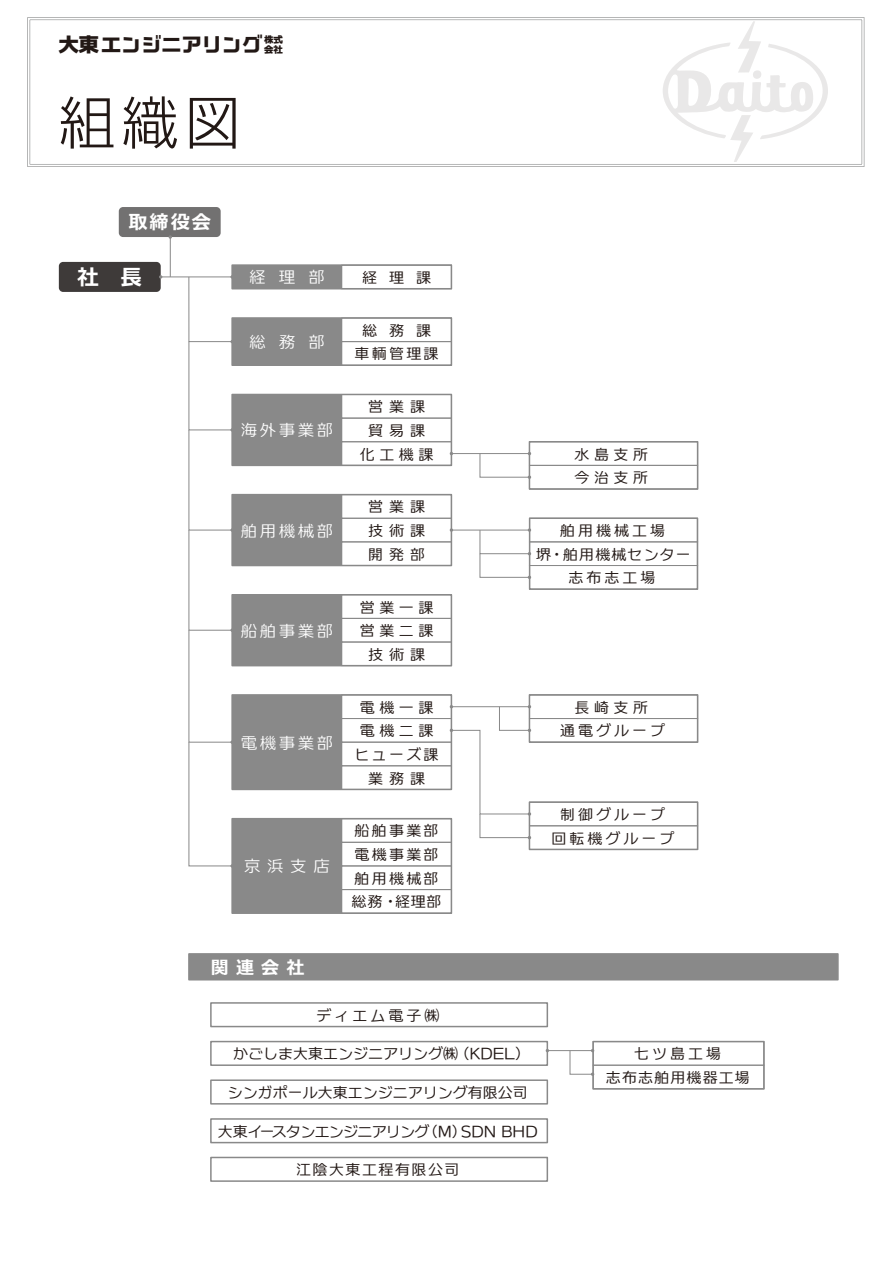
<style>
.page{position:relative;width:893px;height:1263px;background:#fff}
.page>*{position:absolute;margin:0;border:0;box-sizing:border-box;transform-origin:0 0}
.t1{font:300 57px "Shin Go Pro";color:#221815}
.t2{font:21.75px "C4 Universal Line DSP E";color:#fff}
.t3{font:20.1px "C4 Tantalum H";color:#221815}
.t4{font:19.2px "C4 Universal Line DSP E";color:#fff}
.t5{font:18px "C4 Universal Line DSP E";color:#fff}
.t6{font:16.5px "C4 Universal Line DSP L";letter-spacing:.15em;color:#fff}
.t7{font:15px "C4 Universal Line DSP R";letter-spacing:.15em;color:#221815}
.t8{font:15px "C4 Universal Line DSP R";color:#221815}
.t9{font:15px "C4 Universal Line DSP R";letter-spacing:-.05em;color:#221815}
.t10{font:15px "C4 Universal Line DSP R";letter-spacing:.075em;color:#221815}
.t11{font:15px "C4 Universal Line DSP R";letter-spacing:.1em;color:#221815}
.t12{font:15px "C4 Universal Line DSP R";letter-spacing:.2em;color:#221815}
.t13{font:9.45px "C4 Tantalum H";color:#221815}
</style>
<div class="page">
<div style="left:28px;top:18px;width:836px;height:148px;border:2px solid #fff"></div>
<svg style="left:663px;top:21px;width:165px;height:141px"></svg>
<div style="left:341px;top:341px;width:111px;height:25px;border:1px solid #898989"></div>
<div style="left:341px;top:394px;width:111px;height:24px;border:1px solid #898989"></div>
<div style="left:341px;top:418px;width:111px;height:24px;border:1px solid #898989"></div>
<div style="left:341px;top:441px;width:111px;height:25px;border:1px solid #898989"></div>
<div style="left:119px;top:207px;width:102px;height:30px;background:#727171;border-radius:4px"></div>
<div style="left:59px;top:262px;width:102px;height:30px;background:#3e3a39;border-radius:4px"></div>
<div style="left:341px;top:518px;width:111px;height:24px;border:1px solid #898989"></div>
<div style="left:341px;top:541px;width:111px;height:25px;border:1px solid #898989"></div>
<div style="left:341px;top:618px;width:111px;height:24px;border:1px solid #898989"></div>
<div style="left:341px;top:642px;width:111px;height:24px;border:1px solid #898989"></div>
<div style="left:341px;top:718px;width:111px;height:24px;border:1px solid #898989"></div>
<div style="left:341px;top:742px;width:111px;height:24px;border:1px solid #898989"></div>
<div style="left:341px;top:765px;width:111px;height:25px;border:1px solid #898989"></div>
<div style="left:341px;top:842px;width:111px;height:24px;border:1px solid #898989"></div>
<div style="left:341px;top:865px;width:111px;height:25px;border:1px solid #898989"></div>
<div style="left:341px;top:889px;width:111px;height:24px;border:1px solid #898989"></div>
<div style="left:232px;top:265px;width:110px;height:24px;background:#898989"></div>
<div style="left:232px;top:318px;width:110px;height:47px;background:#898989"></div>
<div style="left:232px;top:394px;width:110px;height:71px;background:#898989"></div>
<div style="left:232px;top:495px;width:110px;height:70px;background:#898989"></div>
<div style="left:232px;top:595px;width:110px;height:71px;background:#898989"></div>
<div style="left:232px;top:695px;width:110px;height:94px;background:#898989"></div>
<div style="left:232px;top:819px;width:110px;height:94px;background:#898989"></div>
<div style="left:529px;top:465px;width:169px;height:24px;border:1px solid #898989"></div>
<div style="left:529px;top:541px;width:169px;height:25px;border:1px solid #898989"></div>
<div style="left:529px;top:565px;width:169px;height:24px;border:1px solid #898989"></div>
<div style="left:529px;top:825px;width:169px;height:25px;border:1px solid #898989"></div>
<div style="left:231px;top:264px;width:221px;height:25px;border:2px solid #898989"></div>
<div style="left:231px;top:317px;width:221px;height:49px;border:2px solid #898989"></div>
<div style="left:231px;top:394px;width:221px;height:72px;border:2px solid #898989"></div>
<div style="left:231px;top:494px;width:221px;height:72px;border:2px solid #898989"></div>
<div style="left:231px;top:594px;width:221px;height:72px;border:2px solid #898989"></div>
<div style="left:231px;top:694px;width:221px;height:96px;border:2px solid #898989"></div>
<div style="left:231px;top:818px;width:221px;height:96px;border:2px solid #898989"></div>
<div style="left:529px;top:441px;width:169px;height:49px;border:2px solid #898989"></div>
<div style="left:529px;top:517px;width:169px;height:73px;border:2px solid #898989"></div>
<div style="left:529px;top:694px;width:169px;height:49px;border:2px solid #898989"></div>
<div style="left:529px;top:801px;width:169px;height:49px;border:2px solid #898989"></div>
<div style="left:593px;top:1041px;width:171px;height:24px;border:1px solid #898989"></div>
<div style="left:593px;top:1065px;width:171px;height:24px;border:1px solid #898989"></div>
<div style="left:592px;top:1041px;width:173px;height:48px;border:2px solid #898989"></div>
<div style="left:188px;top:953px;width:651px;height:27px;background:#898989;border:2px solid #898989"></div>
<div style="left:529px;top:694px;width:169px;height:25px;border:1px solid #898989"></div>
<div style="left:529px;top:718px;width:169px;height:24px;border:1px solid #898989"></div>
<div style="left:210px;top:1002px;width:338px;height:25px;border:2px solid #898989"></div>
<div style="left:210px;top:1041px;width:338px;height:25px;border:2px solid #898989"></div>
<div style="left:210px;top:1079px;width:338px;height:25px;border:2px solid #898989"></div>
<div style="left:210px;top:1118px;width:338px;height:25px;border:2px solid #898989"></div>
<div style="left:210px;top:1157px;width:338px;height:25px;border:2px solid #898989"></div>
<hr style="left:451px;top:453px;width:78px;height:1px;background:#898989">
<svg style="left:479px;top:452px;width:52px;height:27px"></svg>
<svg style="left:450px;top:705px;width:81px;height:134px"></svg>
<hr style="left:547px;top:1050px;width:46px;height:1px;background:#898989">
<svg style="left:569px;top:1049px;width:25px;height:27px"></svg>
<hr style="left:451px;top:530px;width:78px;height:1px;background:#898989">
<svg style="left:479px;top:528px;width:52px;height:51px"></svg>
<hr style="left:161px;top:277px;width:71px;height:1px;background:#898989">
<hr style="left:170px;top:237px;width:1px;height:40px;background:#898989">
<svg style="left:188px;top:275px;width:46px;height:593px"></svg>
<h3 class="t3" style="left:59px;top:34px;width:226px">大東エンジニアリング<sup>株式</sup></h3>
<p class="t13" style="left:264px;top:45px;width:20px">会社</p>
<h1 class="t1" style="left:59px;top:76px;width:184px">組織図</h1>
<p class="t4" style="left:128px;top:212px;width:84px">取締役会</p>
<h2 class="t2" style="left:77px;top:266px;width:67px">社 長</h2>
<p class="t6" style="left:249px;top:268px;width:77px">経理部</p>
<p class="t6" style="left:249px;top:334px;width:77px">総務部</p>
<p class="t6" style="left:241px;top:422px;width:94px">海外事業部</p>
<p class="t6" style="left:241px;top:522px;width:94px">舶用機械部</p>
<p class="t6" style="left:241px;top:622px;width:94px">船舶事業部</p>
<p class="t6" style="left:241px;top:734px;width:94px">電機事業部</p>
<p class="t6" style="left:244px;top:858px;width:87px">京浜支店</p>
<p class="t7" style="left:362px;top:270px;width:70px">経理課</p>
<p class="t7" style="left:362px;top:323px;width:70px">総務課</p>
<p class="t7" style="left:355px;top:346px;width:85px">車輌管理課</p>
<p class="t7" style="left:368px;top:399px;width:58px">営業課</p>
<p class="t7" style="left:368px;top:423px;width:58px">貿易課</p>
<p class="t7" style="left:360px;top:446px;width:75px">化工機課</p>
<p class="t7" style="left:368px;top:499px;width:58px">営業課</p>
<p class="t7" style="left:368px;top:523px;width:58px">技術課</p>
<p class="t7" style="left:368px;top:546px;width:58px">開発部</p>
<p class="t7" style="left:360px;top:599px;width:75px">営業一課</p>
<p class="t7" style="left:360px;top:623px;width:75px">営業二課</p>
<p class="t7" style="left:368px;top:647px;width:58px">技術課</p>
<p class="t7" style="left:360px;top:699px;width:75px">電機一課</p>
<p class="t7" style="left:360px;top:723px;width:75px">電機二課</p>
<p class="t7" style="left:355px;top:747px;width:85px">ヒューズ課</p>
<p class="t7" style="left:368px;top:770px;width:58px">業務課</p>
<p class="t7" style="left:355px;top:823px;width:85px">船舶事業部</p>
<p class="t7" style="left:355px;top:847px;width:85px">電機事業部</p>
<p class="t7" style="left:355px;top:870px;width:85px">舶用機械部</p>
<p class="t7" style="left:352px;top:894px;width:91px">総務・経理部</p>
<p class="t7" style="left:574px;top:446px;width:75px">水島支所</p>
<p class="t7" style="left:574px;top:470px;width:75px">今治支所</p>
<p class="t7" style="left:560px;top:523px;width:106px">舶用機械工場</p>
<p class="t10" style="left:536px;top:546px;width:156px">堺・舶用機械センター</p>
<p class="t7" style="left:568px;top:570px;width:88px">志布志工場</p>
<p class="t7" style="left:574px;top:699px;width:75px">長崎支所</p>
<p class="t7" style="left:560px;top:723px;width:106px">通電グループ</p>
<p class="t7" style="left:560px;top:807px;width:106px">制御グループ</p>
<p class="t12" style="left:551px;top:830px;width:124px">回転機グループ</p>
<p class="t5" style="left:211px;top:958px;width:95px">関連会社</p>
<p class="t7" style="left:316px;top:1007px;width:124px">ディエム電子㈱</p>
<p class="t8" style="left:233px;top:1046px;width:291px">かごしま大東エンジニアリング㈱ (KDEL)</p>
<p class="t8" style="left:228px;top:1085px;width:301px">シンガポール大東エンジニアリング有限公司</p>
<p class="t7" style="left:634px;top:1046px;width:88px">七ツ島工場</p>
<p class="t10" style="left:606px;top:1069px;width:145px">志布志舶用機器工場</p>
<p class="t9" style="left:218px;top:1123px;width:321px">大東イースタンエンジニアリング(M)SDN BHD</p>
<p class="t11" style="left:296px;top:1162px;width:165px">江陰大東工程有限公司</p>
</div>
